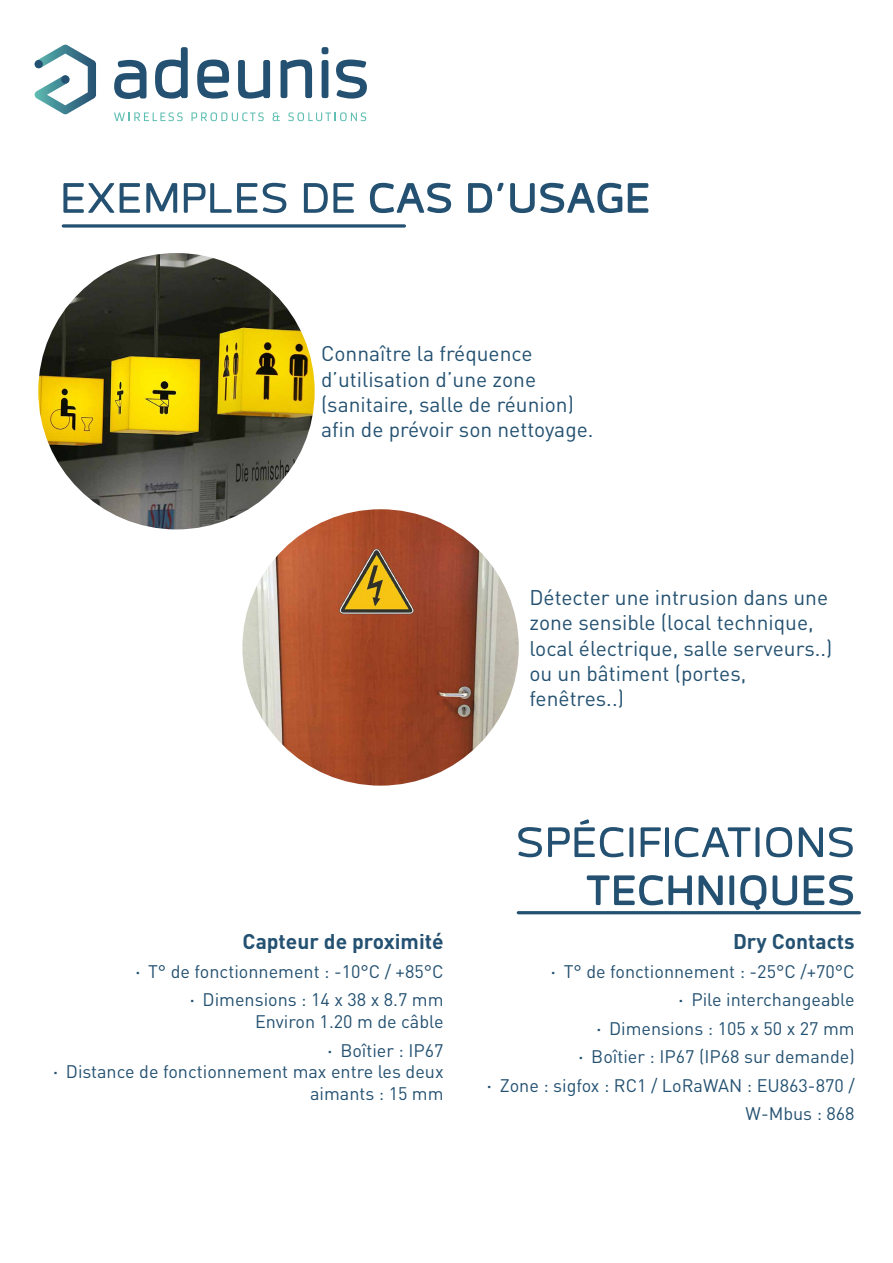
<style>
.page{position:relative;width:893px;height:1263px;background:#fff}
.page>*{position:absolute;margin:0;border:0;box-sizing:border-box;transform-origin:0 0}
.t1{font:500 55.5px "Labrador B";letter-spacing:.02em;color:#245171}
.t2{font:700 55.5px "Labrador B";letter-spacing:.02em;color:#245171}
.t3{font:21px/25.2px "DIN Pro";color:#245171}
.Points_forts{font:700 21px "DIN Pro";color:#245171}
.Points_forts-2{font:18px/28.5px "DIN Pro";color:#245171;text-align:right}
.s1{font-weight:700}
.s2{font-weight:500}
</style>
<div class="page">
<svg style="left:34px;top:45px;width:62px;height:69px"></svg>
<div style="left:35px;top:60px;width:8px;height:8px;background:#245171;border-radius:50%"></div>
<div style="left:61px;top:75px;width:8px;height:9px;background:#245171;border-radius:50%"></div>
<svg style="left:114px;top:112px;width:69px;height:9px"></svg>
<svg style="left:191px;top:112px;width:73px;height:9px"></svg>
<svg style="left:273px;top:112px;width:7px;height:9px"></svg>
<svg style="left:288px;top:112px;width:78px;height:9px"></svg>
<svg style="left:114px;top:60px;width:32px;height:39px"></svg>
<svg style="left:155px;top:47px;width:33px;height:52px"></svg>
<svg style="left:197px;top:60px;width:32px;height:39px"></svg>
<svg style="left:238px;top:60px;width:32px;height:39px"></svg>
<svg style="left:281px;top:60px;width:31px;height:38px"></svg>
<div style="left:322px;top:47px;width:6px;height:7px;background:#245171;border-radius:2px"></div>
<div style="left:322px;top:60px;width:6px;height:38px;background:#245171;border-radius:2px"></div>
<svg style="left:336px;top:60px;width:31px;height:39px"></svg>
<svg style="left:63px;top:224px;width:341px;height:4px"></svg>
<img style="left:242px;top:509px;width:277px;height:277px;border-radius:138px">
<img style="left:38px;top:253px;width:277px;height:276px;border-radius:138px">
<hr style="left:518px;top:911px;width:341px;height:3px;background:#245171">
<p class="t1" style="left:60px;top:170px;width:591px">EXEMPLES DE <span class="s1">CAS D’USAGE</span></p>
<p class="t3" style="left:321px;top:340px;width:274px">Connaître la fréquence d’utilisation d’une zone (sanitaire, salle de réunion) afin de prévoir son nettoyage.</p>
<p class="Points_forts" style="left:243px;top:927px;width:202px">Capteur de proximité</p>
<p class="Points_forts-2" style="left:135px;top:956px;width:310px"><span class="s2">·</span> T° de fonctionnement : -10°C / +85°C</p>
<p class="Points_forts-2" style="left:190px;top:985px;width:255px"><span class="s2">·</span> Dimensions : 14 x 38 x 8.7 mm</p>
<p class="Points_forts-2" style="left:255px;top:1006px;width:190px">Environ 1.20 m de câble</p>
<p class="Points_forts-2" style="left:328px;top:1035px;width:118px"><span class="s2">·</span> Boîtier : IP67</p>
<p class="Points_forts-2" style="left:53px;top:1060px;width:392px;line-height:21.6px"><span class="s2">·</span> Distance de fonctionnement max entre les deux aimants : 15 mm</p>
<p class="t3" style="left:529px;top:584px;width:304px">Détecter une intrusion dans une zone sensible (local technique, local électrique, salle serveurs..) ou un bâtiment (portes, fenêtres..)</p>
<p class="t1" style="left:516px;top:815px;width:340px">SPÉCIFICATIONS</p>
<p class="t2" style="left:586px;top:862px;width:270px">TECHNIQUES</p>
<p class="Points_forts" style="left:733px;top:927px;width:123px">Dry Contacts</p>
<p class="Points_forts-2" style="left:551px;top:956px;width:305px"><span class="s2">·</span> T° de fonctionnement : -25°C /+70°C</p>
<p class="Points_forts-2" style="left:679px;top:985px;width:178px"><span class="s2">·</span> Pile interchangeable</p>
<p class="Points_forts-2" style="left:596px;top:1013px;width:260px"><span class="s2">·</span> Dimensions : 105 x 50 x 27 mm</p>
<p class="Points_forts-2" style="left:579px;top:1042px;width:278px"><span class="s2">·</span> Boîtier : IP67 (IP68 sur demande)</p>
<p class="Points_forts-2" style="left:487px;top:1070px;width:369px"><span class="s2">·</span> Zone : sigfox : RC1 / LoRaWAN : EU863-870 /<br>W-Mbus : 868</p>
</div>
